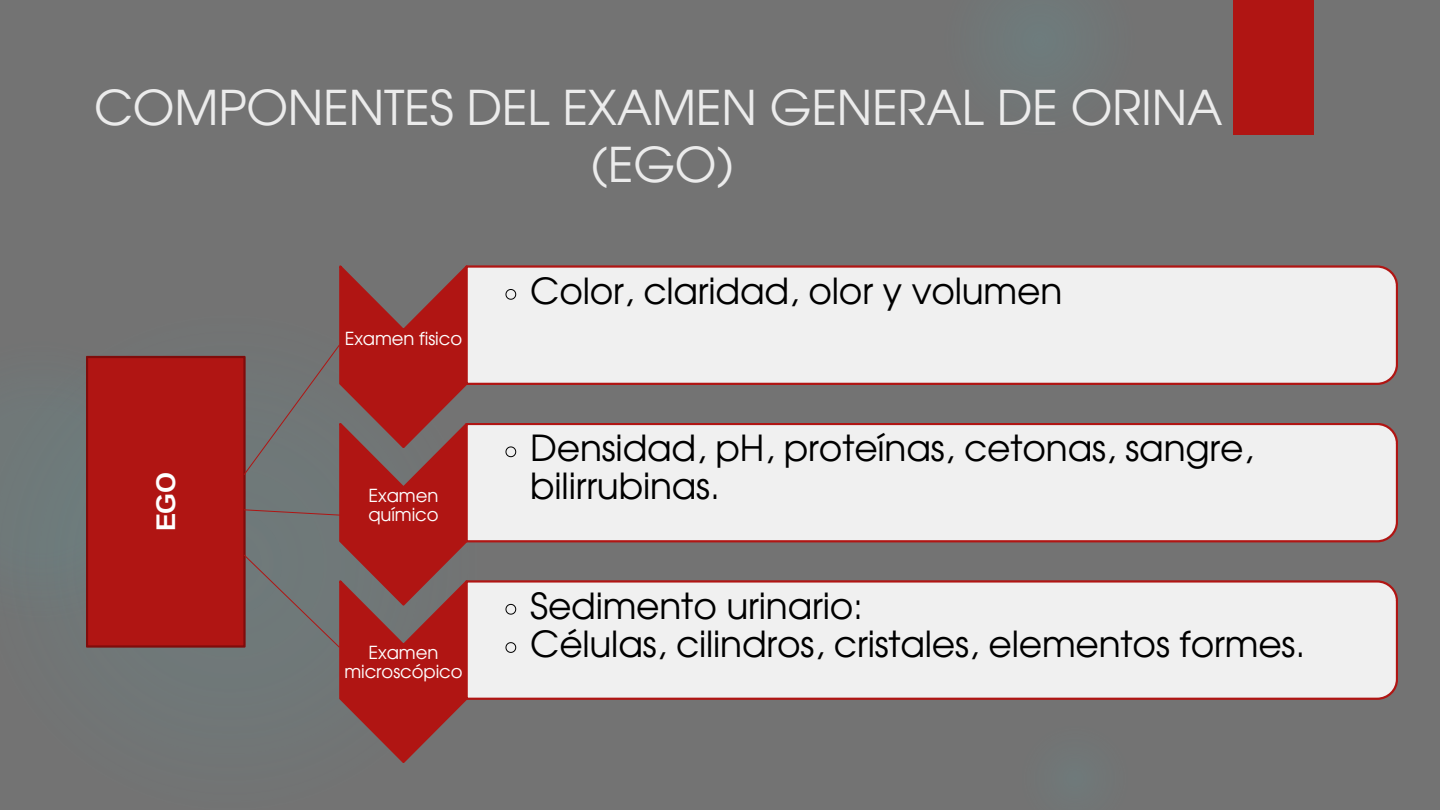
<style>
.page{position:relative;width:1440px;height:810px;background:#737373}
.page>*{position:absolute;margin:0;border:0;box-sizing:border-box;transform-origin:0 0}
.t1{font:48px/57px "Evolventa";letter-spacing:-.005em;color:#ebebeb;text-align:center}
.t2{font:36px/38.2px "Evolventa";letter-spacing:-.005em;color:#000}
.t3{font:700 27px "Arimo";color:#fff}
.t4{font:18px/18.8px "Evolventa";letter-spacing:-.005em;color:#fff}
</style>
<div class="page">
<div style="left:1233px;top:0;width:81px;height:135px;background:#b01513"></div>
<div style="left:468px;top:265px;width:930px;height:120px;background:#f0f0f0"></div>
<svg style="left:505px;top:289px;width:12px;height:11px"></svg>
<div style="left:468px;top:423px;width:930px;height:119px;background:#f0f0f0"></div>
<svg style="left:505px;top:446px;width:12px;height:12px"></svg>
<div style="left:468px;top:580px;width:930px;height:120px;background:#f0f0f0"></div>
<svg style="left:505px;top:604px;width:12px;height:11px"></svg>
<svg style="left:505px;top:642px;width:12px;height:11px"></svg>
<div style="left:86px;top:356px;width:157px;height:292px;background:#b01513"></div>
<svg style="left:243px;top:265px;width:225px;height:498px"></svg>
<p class="t1" style="left:94px;top:82px;width:1130px">COMPONENTES DEL EXAMEN GENERAL DE ORINA (EGO)</p>
<p class="t3" style="left:151px;top:531px;width:61px;rotate:-90deg">EGO</p>
<p class="t4" style="left:345px;top:330px;width:119px">Examen fisico</p>
<h3 class="t4" style="left:368px;top:487px;width:72px">Examen químico</h3>
<p class="t4" style="left:344px;top:645px;width:120px;text-align:center">Examen microscópico</p>
<p class="t2" style="left:530px;top:274px;width:534px">Color, claridad, olor y volumen</p>
<p class="t2" style="left:530px;top:431px;width:725px">Densidad, pH, proteínas, cetonas, sangre, bilirrubinas.</p>
<p class="t2" style="left:530px;top:589px;width:334px">Sedimento urinario:</p>
<p class="t2" style="left:530px;top:627px;width:777px">Células, cilindros, cristales, elementos formes.</p>
</div>
